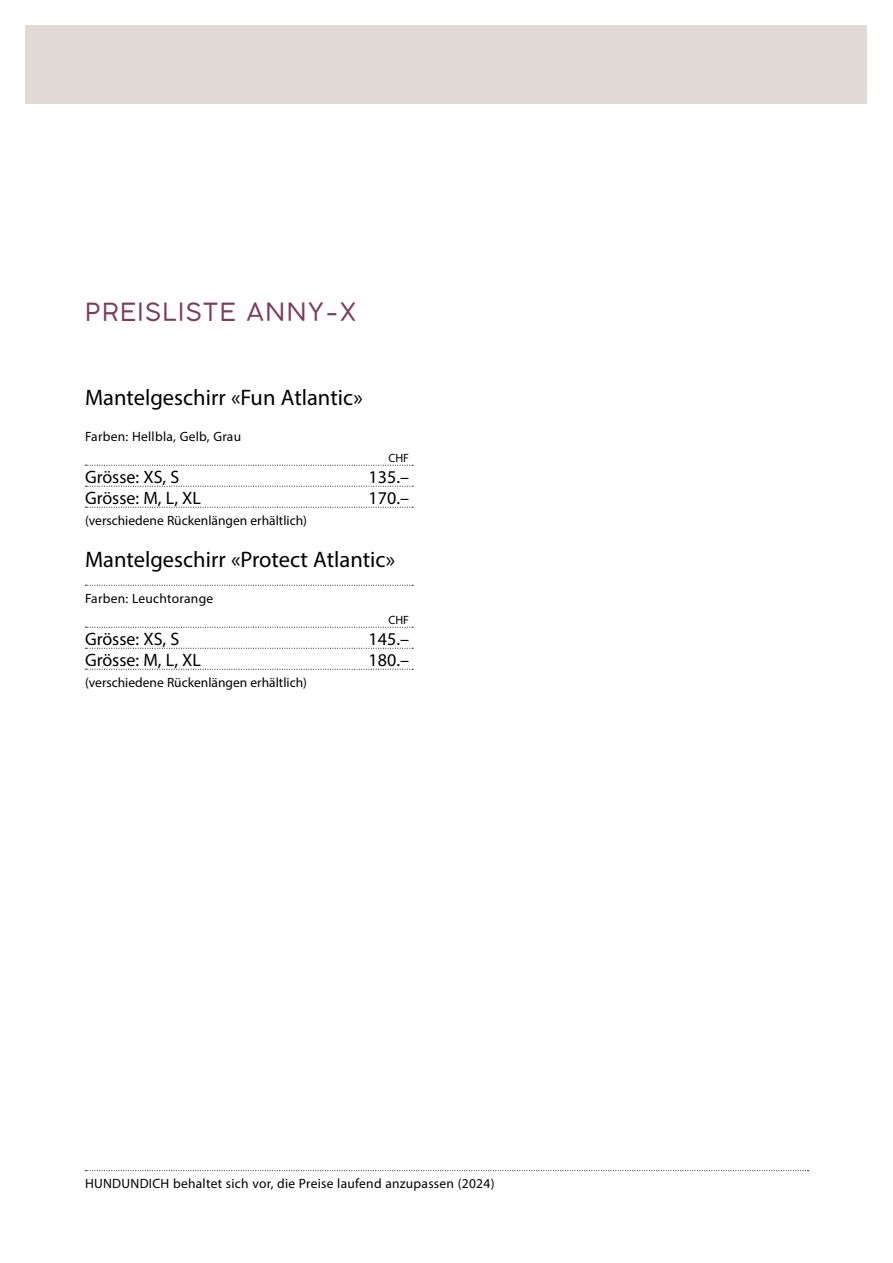
<style>
.page{position:relative;width:893px;height:1263px;background:#fff}
.page>*{position:absolute;margin:0;border:0;box-sizing:border-box;transform-origin:0 0}
.t1{font:24.75px "Coco Gothic";letter-spacing:.06em;color:#7c3c5f}
.t2{font:22.5px "Myriad Pro";color:#000}
.t3{font:18px "Myriad Pro";color:#000}
.t4{font:13.5px "Myriad Pro";letter-spacing:.015em;color:#000}
.t5{font:12px "Myriad Pro";color:#000}
</style>
<div class="page">
<svg style="left:85px;top:465px;width:328px;height:1px"></svg>
<svg style="left:85px;top:486px;width:328px;height:1px"></svg>
<svg style="left:85px;top:507px;width:328px;height:1px"></svg>
<svg style="left:85px;top:585px;width:328px;height:1px"></svg>
<svg style="left:85px;top:627px;width:328px;height:1px"></svg>
<svg style="left:85px;top:648px;width:328px;height:1px"></svg>
<svg style="left:85px;top:669px;width:328px;height:1px"></svg>
<div style="left:26px;top:26px;width:841px;height:78px;background:#e0d9d6"></div>
<svg style="left:85px;top:1170px;width:723px;height:1px"></svg>
<h1 class="t1" style="left:85px;top:293px;width:273px">PREISLISTE ANNY-X</h1>
<h2 class="t2" style="left:85px;top:383px;width:279px">Mantelgeschirr «Fun Atlantic»</h2>
<p class="t4" style="left:85px;top:428px;width:158px">Farben: Hellbla, Gelb, Grau</p>
<p class="t5" style="left:388px;top:450px;width:22px">CHF</p>
<h3 class="t3" style="left:85px;top:465px;width:96px">Grösse: XS, S</h3>
<h3 class="t3" style="left:369px;top:465px;width:42px">135.–</h3>
<h3 class="t3" style="left:85px;top:486px;width:117px">Grösse: M, L, XL</h3>
<h3 class="t3" style="left:369px;top:486px;width:42px">170.–</h3>
<p class="t4" style="left:85px;top:512px;width:224px">(verschiedene Rückenlängen erhältlich)</p>
<h2 class="t2" style="left:85px;top:545px;width:312px">Mantelgeschirr «Protect Atlantic»</h2>
<p class="t4" style="left:85px;top:590px;width:130px">Farben: Leuchtorange</p>
<p class="t5" style="left:388px;top:612px;width:22px">CHF</p>
<h3 class="t3" style="left:85px;top:627px;width:96px">Grösse: XS, S</h3>
<h3 class="t3" style="left:369px;top:627px;width:42px">145.–</h3>
<h3 class="t3" style="left:85px;top:648px;width:117px">Grösse: M, L, XL</h3>
<h3 class="t3" style="left:369px;top:648px;width:42px">180.–</h3>
<p class="t4" style="left:85px;top:674px;width:224px">(verschiedene Rückenlängen erhältlich)</p>
<p class="t4" style="left:85px;top:1175px;width:411px">HUNDUNDICH behaltet sich vor, die Preise laufend anzupassen (2024)</p>
</div>
